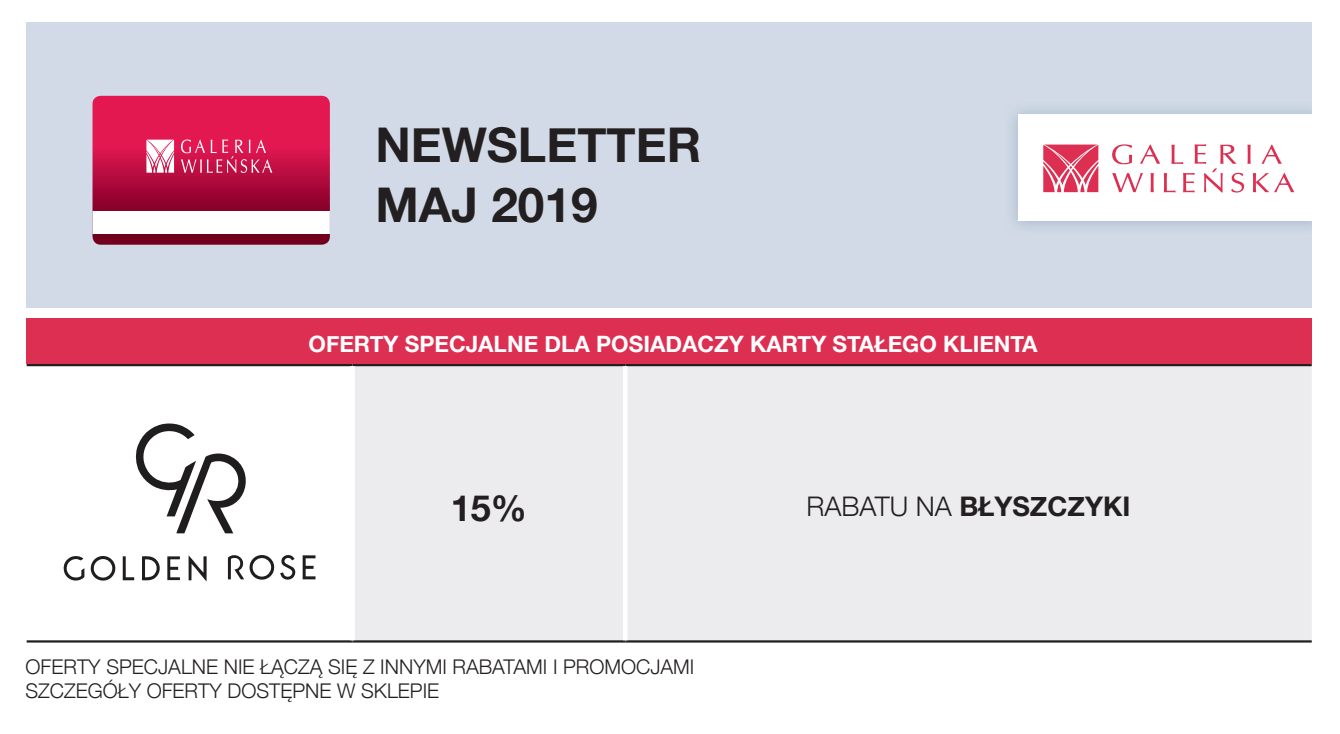
<style>
.page{position:relative;width:1340px;height:734px;background:#fff}
.page>*{position:absolute;margin:0;border:0;box-sizing:border-box;transform-origin:0 0}
.t1{font:700 47.7px/59.9px "Helvetica Neue";color:#231f20}
.t2{font:700 36px "Helvetica Neue";color:#231f20}
.t3{font:700 27px "Helvetica Neue";color:#231f20}
.t4{font:700 22.5px "Helvetica Neue";color:#fff}
.t5{font:300 20.25px/24.3px "Helvetica Neue";color:#231f20}
.s1{font-weight:300}
</style>
<div class="page">
<div style="left:355px;top:366px;width:956px;height:274px;background:#ececee"></div>
<hr style="left:27px;top:364px;width:325px;height:2px;background:#231f20">
<hr style="left:27px;top:640px;width:325px;height:2px;background:#231f20">
<hr style="left:352px;top:640px;width:273px;height:2px;background:#231f20">
<hr style="left:625px;top:640px;width:686px;height:2px;background:#231f20">
<hr style="left:352px;top:364px;width:273px;height:2px;background:#231f20">
<hr style="left:625px;top:364px;width:686px;height:2px;background:#231f20">
<hr style="left:623px;top:366px;width:4px;height:274px;background:#fff">
<svg style="left:135px;top:423px;width:111px;height:110px"></svg>
<svg style="left:90px;top:556px;width:26px;height:25px"></svg>
<svg style="left:188px;top:555px;width:19px;height:26px"></svg>
<svg style="left:142px;top:556px;width:18px;height:24px"></svg>
<svg style="left:64px;top:556px;width:20px;height:25px"></svg>
<svg style="left:167px;top:556px;width:13px;height:24px"></svg>
<svg style="left:228px;top:555px;width:87px;height:25px"></svg>
<svg style="left:123px;top:556px;width:11px;height:24px"></svg>
<div style="left:26px;top:22px;width:1288px;height:285px;background:#d1dae6"></div>
<div style="left:1012px;top:110px;width:300px;height:117px;background:#c0cddc"></div>
<div style="left:1017px;top:114px;width:300px;height:107px;background:#fff"></div>
<div style="left:26px;top:318px;width:1288px;height:46px;background:#dd2f52"></div>
<svg style="left:1112px;top:144px;width:182px;height:48px"></svg>
<svg style="left:1043px;top:144px;width:55px;height:48px"></svg>
<div style="left:1312px;top:0;width:27px;height:733px;background:#fff"></div>
<svg style="left:92px;top:96px;width:238px;height:149px"></svg>
<h1 class="t1" style="left:375px;top:116px;width:327px">NEWSLETTER<br>MAJ 2019</h1>
<p class="t4" style="left:308px;top:327px;width:730px">OFERTY SPECJALNE DLA POSIADACZY KARTY STAŁEGO KLIENTA</p>
<h2 class="t2" style="left:451px;top:479px;width:78px">15%</h2>
<h3 class="t3" style="left:806px;top:485px;width:325px"><span class="s1">RABATU NA</span> BŁYSZCZYKI</h3>
<p class="t5" style="left:26px;top:653px;width:670px">OFERTY SPECJALNE NIE ŁĄCZĄ SIĘ Z INNYMI RABATAMI I PROMOCJAMI<br>SZCZEGÓŁY OFERTY DOSTĘPNE W SKLEPIE</p>
</div>
